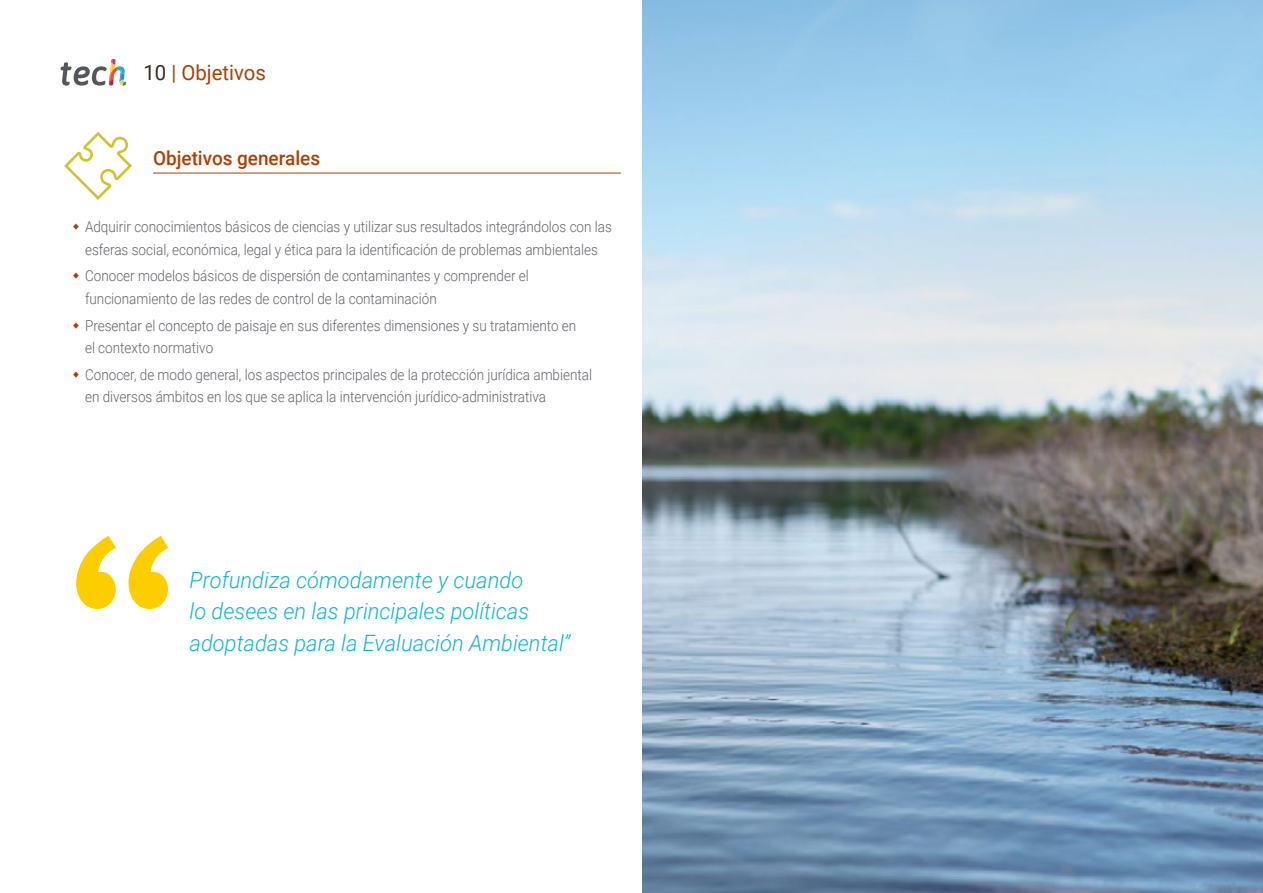
<style>
.page{position:relative;width:1263px;height:893px;background:#fff}
.page>*{position:absolute;margin:0;border:0;box-sizing:border-box;transform-origin:0 0}
.t1{font:italic 300 22.5px/31.5px "Roboto";color:#0fb6cf}
.t2{font:21px "Roboto";color:#ae4000}
.t3{font:500 19.5px "Roboto";color:#ae4000}
.t4{font:300 15px/22.5px "Roboto";color:#61646a;scale:.9 1}
.s1{color:#312e20}
</style>
<div class="page">
<hr style="left:153px;top:173px;width:468px;height:1px;background:#ae4000">
<svg style="left:64px;top:132px;width:68px;height:68px"></svg>
<svg style="left:61px;top:59px;width:65px;height:27px"></svg>
<svg style="left:76px;top:536px;width:92px;height:73px"></svg>
<img style="left:642px;top:0;width:621px;height:893px">
<h2 class="t2" style="left:144px;top:57px;width:124px"><span class="s1">10</span> | Objetivos</h2>
<h3 class="t3" style="left:153px;top:144px;width:169px">Objetivos generales</h3>
<p class="t4" style="left:85px;top:215px;width:587px">Adquirir conocimientos básicos de ciencias y utilizar sus resultados integrándolos con las esferas social, económica, legal y ética para la identificación de problemas ambientales</p>
<p class="t4" style="left:85px;top:264px;width:495px">Conocer modelos básicos de dispersión de contaminantes y comprender el funcionamiento de las redes de control de la contaminación</p>
<p class="t4" style="left:85px;top:313px;width:547px">Presentar el concepto de paisaje en sus diferentes dimensiones y su tratamiento en el contexto normativo</p>
<p class="t4" style="left:85px;top:363px;width:565px">Conocer, de modo general, los aspectos principales de la protección jurídica ambiental en diversos ámbitos en los que se aplica la intervención jurídico-administrativa</p>
<h1 class="t1" style="left:190px;top:563px;width:382px">Profundiza cómodamente y cuando<br>lo desees en las principales políticas adoptadas para la Evaluación Ambiental”</h1>
</div>
